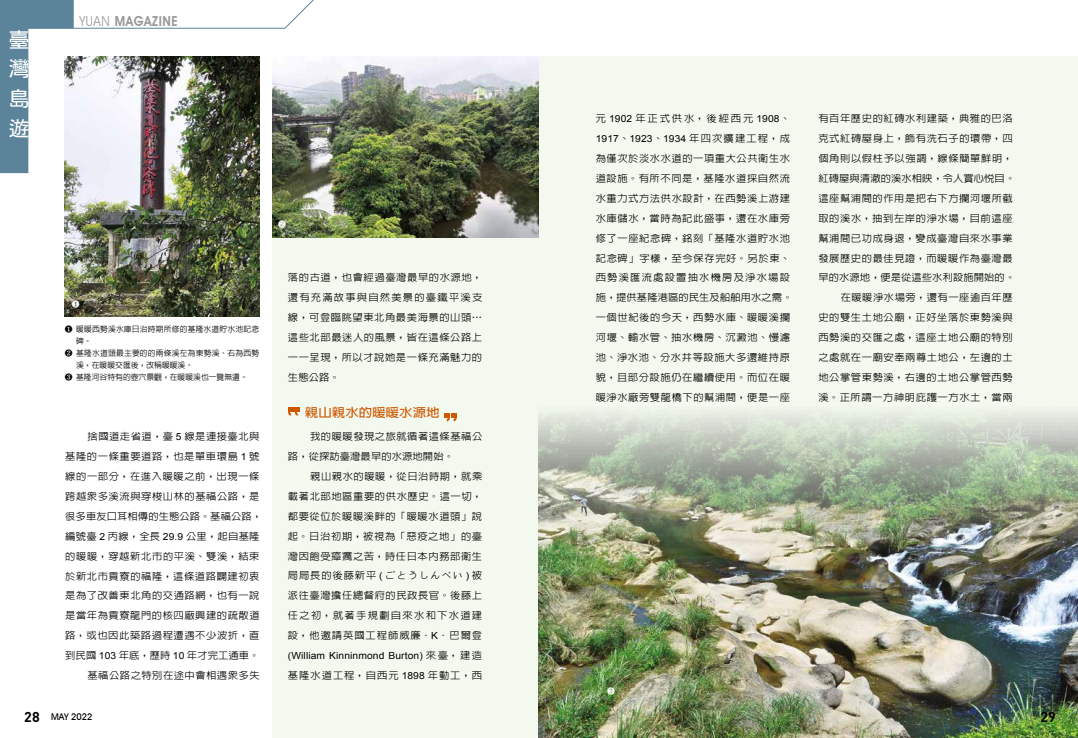
<style>
.page{position:relative;width:1078px;height:738px;background:#fff}
.page>*{position:absolute;margin:0;border:0;box-sizing:border-box;transform-origin:0 0}
.t1{font:21.3px/29.8px "jf openhuninn 1.1";color:#fff;text-align:justify}
.t2{font:700 14.2px "DIN";color:#000}
.t3{font:600 13.8px "Avant Garde IT Cby BT";letter-spacing:.05em;color:#989999;scale:.9 1}
.t4{font:700 12.1px "AR Hei B5";color:#cd5800;scale:1.11 1}
.t5{font:500 9.8px/19.8px "AR Hei B5";letter-spacing:.055em;color:#000;text-align:right;scale:1.05 1}
.t6{font:9.8px "Arial";letter-spacing:.01em;color:#000;scale:1.05 1}
.t7{font:500 9.8px "AR Hei B5";letter-spacing:.18em;color:#000;scale:1.05 1}
.t8{font:500 9.8px "AR Hei B5";letter-spacing:.095em;color:#000;scale:1.05 1}
.t9{font:500 9.2px "Avant Garde IT Cby BT";color:#000}
.t10{font:500 7.8px "AR Hei B5";letter-spacing:.02em;color:#000}
.t11{font:500 7.8px "AR Hei B5";color:#000}
.t12{font:7.8px "Koz Min Pr 6 N";color:#fff}
.s1{font-weight:400}
.s2{font-family:"Koz Min Pr 6 N";font-weight:400}
.s3{font-family:"Arial";font-weight:400}
.s4{font-family:"AR Hei B5";font-weight:500}
.s5{font-family:"DIN";font-weight:700;font-size:14.2px}
</style>
<div class="page">
<div style="left:272px;top:57px;width:805px;height:680px;background:#f4f9f0"></div>
<img style="left:539px;top:411px;width:538px;height:326px">
<img style="left:272px;top:57px;width:267px;height:180px">
<img style="left:65px;top:173px;width:194px;height:143px">
<svg style="left:444px;top:413px;width:13px;height:9px"></svg>
<svg style="left:288px;top:407px;width:12px;height:9px"></svg>
<img style="left:0;top:0;width:333px;height:173px">
<h1 class="t1" style="left:9px;top:24px;width:22px">臺灣島遊</h1>
<h3 class="t3" style="left:79px;top:13px;width:111px"><span class="s1">YUAN</span> MAGAZINE</h3>
<p class="t12" style="left:72px;top:299px;width:9px">❶</p>
<p class="t10" style="left:65px;top:325px;width:196px"><span class="s2">❶</span> 暖暖西勢溪水庫日治時期所修的基隆水道貯水池記念</p>
<p class="t10" style="left:76px;top:337px;width:17px">碑。</p>
<p class="t10" style="left:65px;top:349px;width:196px"><span class="s2">❷</span> 基隆水道頭最主要的的兩條溪左為東勢溪、右為西勢</p>
<p class="t11" style="left:76px;top:361px;width:118px">溪，在暖暖交匯後，改稱暖暖溪。</p>
<p class="t11" style="left:65px;top:373px;width:184px"><span class="s2">❸</span> 基隆河谷特有的壺穴景觀，在暖暖溪也一覽無遺。</p>
<p class="t5" style="left:65px;top:426px;width:189px">捨國道走省道，臺 <span class="s3">5</span> 線是連接臺北與<br>基隆的一條重要道路，也是單車環島 <span class="s3">1</span> 號線的一部分，在進入暖暖之前，出現一條跨越眾多溪流與穿梭山林的基福公路，是很多車友口耳相傳的生態公路。基福公路，編號臺 <span class="s3">2</span> 丙線，全長 <span class="s3">29.9</span> 公里，起自基隆的暖暖，穿越新北市的平溪、雙溪，結束於新北市貢寮的福隆，這條道路闢建初衷是為了改善東北角的交通路網，也有一說是當年為貢寮龍門的核四廠興建的疏散道路，或也因此築路過程遭遇不少波折，直到民國 <span class="s3">103</span> 年底，歷時 <span class="s3">10</span> 年才完工通車。基福公路之特別在途中會相遇眾多失</p>
<p class="t12" style="left:278px;top:220px;width:9px">❷</p>
<p class="t5" style="left:288px;top:267px;width:186px;text-align:justify">落的古道，也會經過臺灣最早的水源地，還有充滿故事與自然美景的臺鐵平溪支線，可登臨眺望東北角最美海景的山頭⋯這些北部最迷人的風景，皆在這條公路上一一呈現，所以才說她是一條充滿魅力的生態公路。</p>
<p class="t4" style="left:305px;top:406px;width:123px">親山親水的暖暖水源地</p>
<p class="t5" style="left:288px;top:426px;width:186px;text-align:left;text-indent:22px">我的暖暖發現之旅就循著這條基福公路，從探訪臺灣最早的水源地開始。</p>
<p class="t5" style="left:288px;top:466px;width:186px;text-align:justify;text-indent:22px">親山親水的暖暖，從日治時期，就乘載著北部地區重要的供水歷史。這一切，都要從位於暖暖溪畔的「暖暖水道頭」說起。日治初期，被視為「惡疫之地」的臺灣因飽受瘴癘之苦，時任日本內務部衛生局局長的後藤新平 <span class="s3">(</span> ごとうしんぺい <span class="s3">)</span> 被派往臺灣擔任總督府的民政長官。後藤上任之初，就著手規劃自來水和下水道建設，他邀請英國工程師威廉．<span class="s3">K</span>．巴爾登</p>
<p class="t6" style="left:288px;top:648px;width:186px">(William Kinninmond Burton) <span class="s4">來臺，建造</span></p>
<p class="t8" style="left:288px;top:669px;width:186px">基隆水道工程，自西元 <span class="s3">1898</span> 年動工，西</p>
<p class="t7" style="left:595px;top:114px;width:186px">元 <span class="s3">1902</span> 年正式供水，後經西元 <span class="s3">1908</span>、</p>
<p class="t6" style="left:595px;top:132px;width:186px">1917<span class="s4">、</span>1923<span class="s4">、</span>1934 <span class="s4">年四次擴建工程，成</span></p>
<p class="t5" style="left:595px;top:148px;width:189px;text-align:left">為僅次於淡水水道的一項重大公共衛生水道設施。有所不同是，基隆水道採自然流水重力式方法供水設計，在西勢溪上游建水庫儲水，當時為記此盛事，還在水庫旁修了一座紀念碑，銘刻「基隆水道貯水池記念碑」字樣，至今保存完好。另於東、西勢溪匯流處設置抽水機房及淨水場設施，提供基隆港區的民生及船舶用水之需。一個世紀後的今天，西勢水庫、暖暖溪攔河堰、輸水管、抽水機房、沉澱池、慢濾池、淨水池、分水井等設施大多還維持原貌，且部分設施仍在繼續使用。而位在暖暖淨水廠旁雙龍橋下的幫浦間，便是一座</p>
<p class="t5" style="left:818px;top:109px;width:189px">有百年歷史的紅磚水利建築，典雅的巴洛克式紅磚屋身上，飾有洗石子的環帶，四個角則以假柱予以強調，線條簡單鮮明，紅磚屋與清澈的溪水相映，令人賞心悅目。這座幫浦間的作用是把右下方攔河堰所截取的溪水，抽到左岸的淨水場，目前這座幫浦間已功成身退，變成臺灣自來水事業發展歷史的最佳見證，而暖暖作為臺灣最早的水源地，便是從這些水利設施開始的。在暖暖淨水場旁，還有一座逾百年歷<br>史的雙生土地公廟，正好坐落於東勢溪與西勢溪的交匯之處，這座土地公廟的特別之處就在一廟安奉兩尊土地公，左邊的土地公掌管東勢溪，右邊的土地公掌管西勢溪。正所謂一方神明庇護一方水土，當兩</p>
<p class="t12" style="left:607px;top:686px;width:9px">❸</p>
<p class="t9" style="left:24px;top:710px;width:69px"><span class="s5">28</span> MAY 2022</p>
<h2 class="t2" style="left:1040px;top:707px;width:17px">29</h2>
</div>
